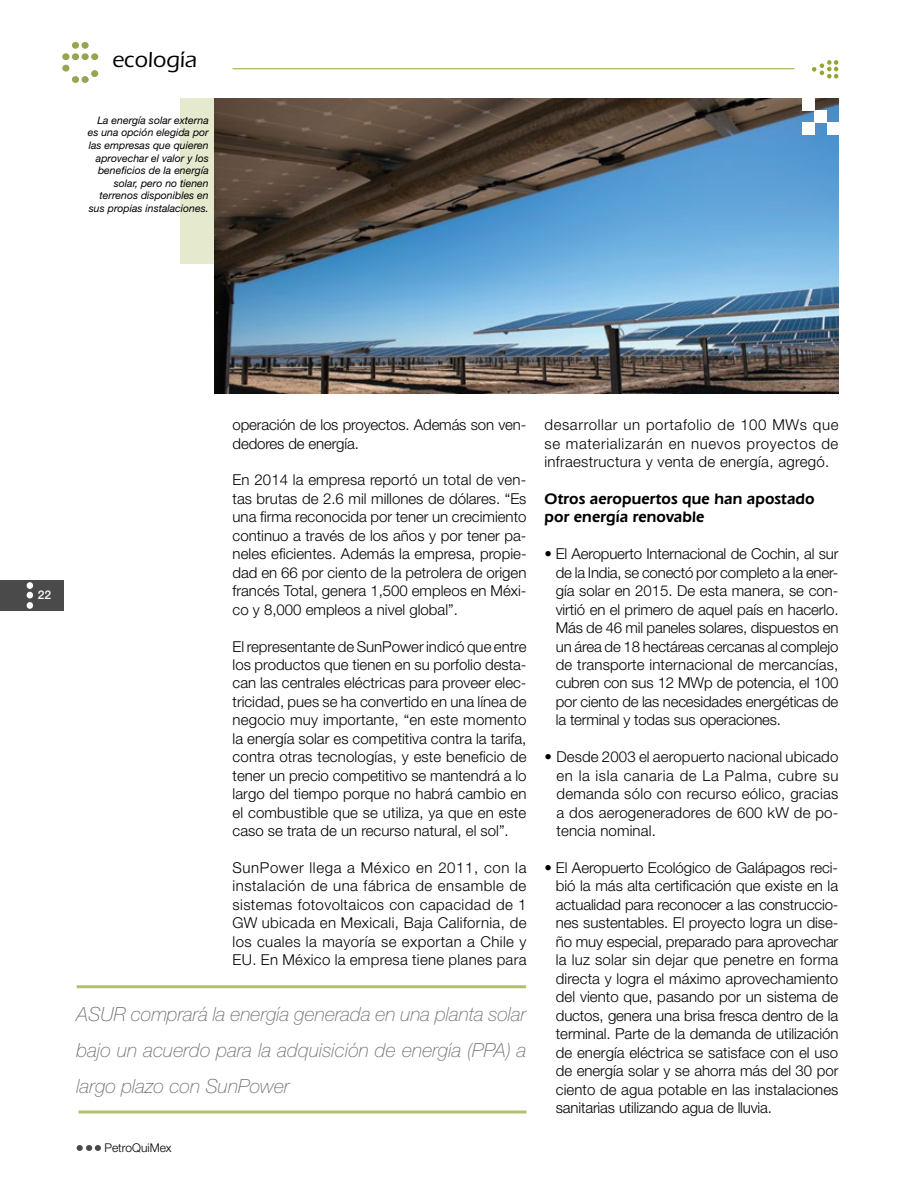
<style>
.page{position:relative;width:915px;height:1191px;background:#fff}
.page>*{position:absolute;margin:0;border:0;box-sizing:border-box;transform-origin:0 0}
.t1{font:500 22.5px "ITC Eras Std";color:#000}
.t2{font:italic 100 19.5px/36px "Helvetica Neue LT Std";color:#6d6e71;text-align:justify}
.t3{font:600 15.75px/18.5px "Eras IT Cby BT";letter-spacing:.005em;color:#000}
.t4{font:300 15px/18.5px "Helvetica Neue LT Std";color:#000;text-align:justify}
.t5{font:300 12px "Helvetica Neue LT Std";color:#000}
.t6{font:500 12px "Helvetica Neue LT Std";color:#fff}
.t7{font:italic 10.5px/12.6px "Helvetica Neue LT Std";color:#000;text-align:right}
</style>
<div class="page">
<hr style="left:232px;top:68px;width:562px;height:1px;background:#96a434">
<svg style="left:77px;top:1145px;width:24px;height:5px"></svg>
<svg style="left:812px;top:60px;width:26px;height:19px"></svg>
<div style="left:62px;top:65px;width:7px;height:7px;background:#95a551;border-radius:50%"></div>
<div style="left:91px;top:70px;width:7px;height:7px;background:#95a551;border-radius:50%"></div>
<div style="left:62px;top:53px;width:7px;height:7px;background:#95a551;border-radius:50%"></div>
<div style="left:72px;top:76px;width:7px;height:7px;background:#95a551;border-radius:50%"></div>
<div style="left:72px;top:42px;width:7px;height:7px;background:#95a551;border-radius:50%"></div>
<div style="left:72px;top:53px;width:7px;height:7px;background:#95a551;border-radius:50%"></div>
<div style="left:91px;top:53px;width:7px;height:7px;background:#95a551;border-radius:50%"></div>
<div style="left:81px;top:42px;width:8px;height:7px;background:#95a551;border-radius:50%"></div>
<div style="left:81px;top:53px;width:8px;height:7px;background:#95a551;border-radius:50%"></div>
<div style="left:81px;top:76px;width:8px;height:7px;background:#95a551;border-radius:50%"></div>
<div style="left:0;top:580px;width:64px;height:30px;background:#4a4a4a"></div>
<svg style="left:27px;top:592px;width:6px;height:6px"></svg>
<div style="left:27px;top:602px;width:6px;height:7px;background:#fff;border-radius:50%"></div>
<div style="left:27px;top:582px;width:6px;height:7px;background:#fff;border-radius:50%"></div>
<div style="left:180px;top:98px;width:34px;height:166px;background:#e5e9ce"></div>
<img style="left:214px;top:98px;width:624px;height:295px">
<hr style="left:77px;top:985px;width:449px;height:3px;background:#96a434">
<hr style="left:78px;top:1110px;width:448px;height:3px;background:#96a434">
<div style="left:814px;top:110px;width:13px;height:13px;background:#fff"></div>
<div style="left:801px;top:122px;width:13px;height:13px;background:#fff"></div>
<div style="left:826px;top:123px;width:13px;height:12px;background:#fff"></div>
<div style="left:801px;top:98px;width:13px;height:12px;background:#fff"></div>
<h1 class="t1" style="left:112px;top:47px;width:86px">ecología</h1>
<p class="t7" style="left:88px;top:114px;width:122px">La energía solar externa es una opción elegida por las empresas que quieren aprovechar el valor y los beneficios de la energía solar, pero no tienen terrenos disponibles en sus propias instalaciones.</p>
<p class="t6" style="left:38px;top:588px;width:15px">22</p>
<p class="t4" style="left:232px;top:415px;width:295px">operación de los proyectos. Además son ven&shy;dedores de energía.</p>
<p class="t4" style="left:232px;top:470px;width:295px">En 2014 la empresa reportó un total de ven&shy;tas brutas de 2.6 mil millones de dólares. “Es una firma reconocida por tener un crecimiento continuo a través de los años y por tener pa&shy;neles eficientes. Además la empresa, propie&shy;dad en 66 por ciento de la petrolera de origen francés Total, genera 1,500 empleos en Méxi&shy;co y 8,000 empleos a nivel global”.</p>
<p class="t4" style="left:232px;top:636px;width:295px">El representante de SunPower indicó que entre los productos que tienen en su porfolio desta&shy;can las centrales eléctricas para proveer elec&shy;tricidad, pues se ha convertido en una línea de negocio muy importante, “en este momento la energía solar es competitiva contra la tarifa, contra otras tecnologías, y este beneficio de tener un precio competitivo se mantendrá a lo largo del tiempo porque no habrá cambio en el combustible que se utiliza, ya que en este caso se trata de un recurso natural, el sol”.</p>
<p class="t4" style="left:232px;top:858px;width:295px">SunPower llega a México en 2011, con la instalación de una fábrica de ensamble de sistemas fotovoltaicos con capacidad de 1<br>GW ubicada en Mexicali, Baja California, de los cuales la mayoría se exportan a Chile y EU. En México la empresa tiene planes para</p>
<h2 class="t2" style="left:77px;top:995px;width:451px">ASUR comprará la energía generada en una planta solar bajo un acuerdo para la adquisición de energía (PPA) a largo plazo con SunPower</h2>
<p class="t5" style="left:104px;top:1140px;width:69px">PetroQuiMex</p>
<p class="t4" style="left:544px;top:415px;width:295px">desarrollar un portafolio de 100 MWs que se materializarán en nuevos proyectos de infraestructura y venta de energía, agregó.</p>
<p class="t3" style="left:544px;top:489px;width:271px">Otros aeropuertos que han apostado por energía renovable</p>
<p class="t4" style="left:555px;top:544px;width:284px;text-indent:-11px">• El Aeropuerto Internacional de Cochin, al sur de la India, se conectó por completo a la ener&shy;gía solar en 2015. De esta manera, se con&shy;virtió en el primero de aquel país en hacerlo.<br>Más de 46 mil paneles solares, dispuestos en un área de 18 hectáreas cercanas al complejo de transporte internacional de mercancías, cubren con sus 12 MWp de potencia, el 100 por ciento de las necesidades energéticas de la terminal y todas sus operaciones.</p>
<p class="t4" style="left:556px;top:747px;width:283px;text-indent:-12px">• Desde 2003 el aeropuerto nacional ubicado en la isla canaria de La Palma, cubre su demanda sólo con recurso eólico, gracias a dos aerogeneradores de 600 kW de po&shy;tencia nominal.</p>
<p class="t4" style="left:555px;top:858px;width:284px;text-indent:-11px">• El Aeropuerto Ecológico de Galápagos reci&shy;bió la más alta certificación que existe en la actualidad para reconocer a las construccio&shy;nes sustentables. El proyecto logra un dise&shy;ño muy especial, preparado para aprovechar la luz solar sin dejar que penetre en forma directa y logra el máximo aprovechamiento del viento que, pasando por un sistema de ductos, genera una brisa fresca dentro de la terminal. Parte de la demanda de utilización de energía eléctrica se satisface con el uso de energía solar y se ahorra más del 30 por ciento de agua potable en las instalaciones sanitarias utilizando agua de lluvia.</p>
</div>
